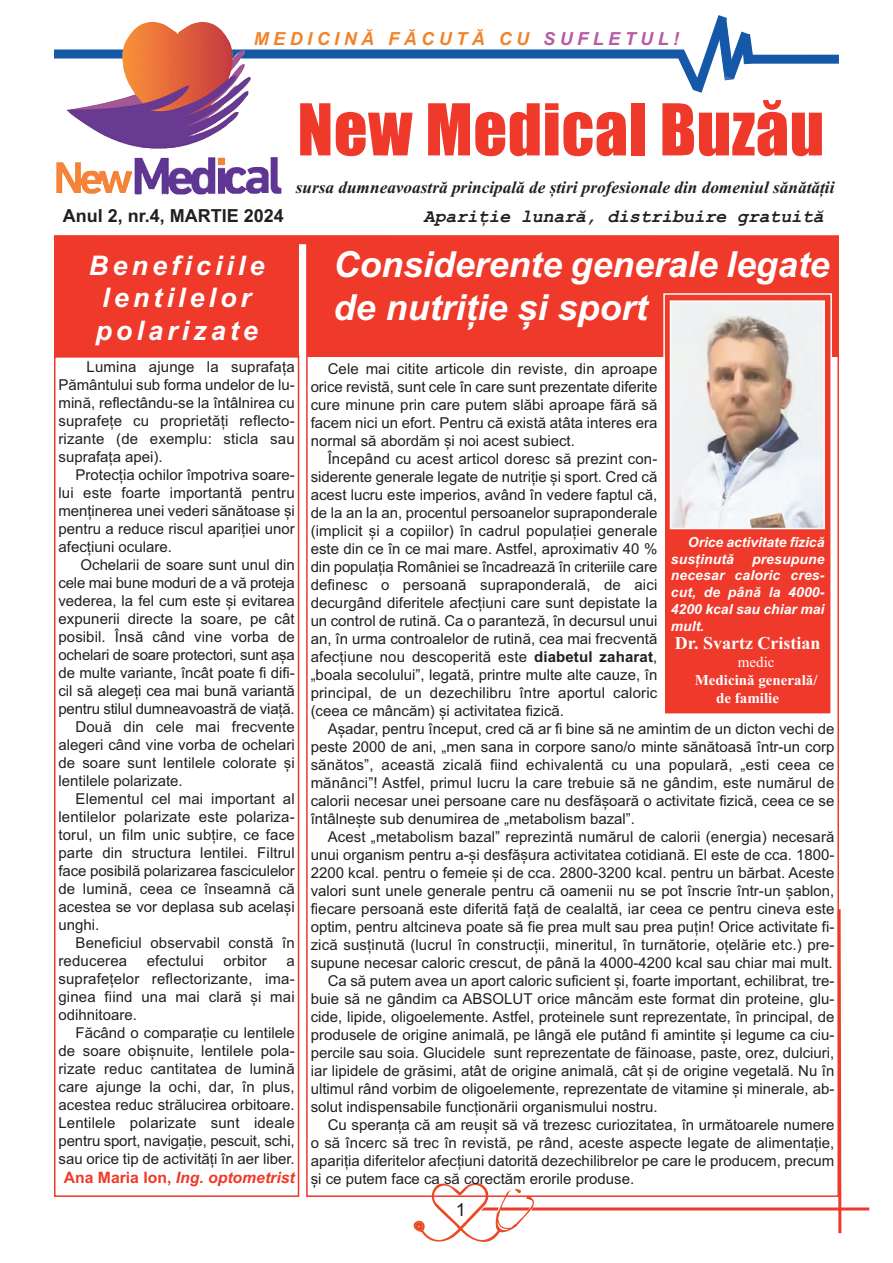
<style>
.page{position:relative;width:893px;height:1263px;background:#fff}
.page>*{position:absolute;margin:0;border:0;box-sizing:border-box;transform-origin:0 0}
.t1{font:66px "Impact";letter-spacing:.01em;color:#ef3a2b}
.t2{font:italic 700 36px/43.2px "Arial";letter-spacing:-.005em;color:#fff}
.t3{font:italic 700 27px/32.4px "Arial";letter-spacing:.15em;color:#fff}
.t4{font:italic 700 18px "Courier New";color:#231f20}
.t5{font:italic 700 18px "Arial";letter-spacing:.25em;color:#f1842a}
.t6{font:700 18px "Arial";color:#231f20}
.t7{font:700 18px "Times New Roman";color:#fff}
.t8{font:18px "Arial";color:#231f20}
.t9{font:italic 700 17.25px "Times New Roman";color:#231f20}
.t10{font:italic 700 15.75px "Arial";color:#ef3a2b}
.t11{font:15px/18px "Arial";color:#231f20;text-align:justify}
.t12{font:700 15px/18px "Times New Roman";color:#fff}
.t13{font:15px "Times New Roman";color:#fff}
.t14{font:italic 700 13.95px/16.8px "Arial";color:#fff}
.s1{color:#b65ba4}
.s2{font-style:normal}
.s3{font-weight:700}
</style>
<div class="page">
<hr style="left:471px;top:1207px;width:398px;height:3px;background:#ef3a2b">
<svg style="left:836px;top:909px;width:7px;height:325px"></svg>
<img style="left:413px;top:1183px;width:121px;height:59px">
<div style="left:54px;top:50px;width:630px;height:8px;background:#1558a8"></div>
<div style="left:54px;top:235px;width:785px;height:9px;background:#ef3a2b"></div>
<img style="left:56px;top:22px;width:196px;height:172px">
<svg style="left:668px;top:15px;width:91px;height:78px"></svg>
<div style="left:744px;top:55px;width:95px;height:9px;background:#1558a8"></div>
<div style="left:54px;top:356px;width:245px;height:841px;border:2px solid #ef3a2b"></div>
<div style="left:54px;top:243px;width:245px;height:114px;background:#ef3a2b"></div>
<div style="left:307px;top:242px;width:532px;height:115px;background:#ef3a2b"></div>
<div style="left:665px;top:295px;width:165px;height:418px;background:#ef3a2b"></div>
<div style="left:663px;top:293px;width:169px;height:422px;border:2px solid #fff"></div>
<img style="left:673px;top:303px;width:149px;height:223px">
<div style="left:670px;top:300px;width:155px;height:229px;border:2px solid #fff"></div>
<p class="t5" style="left:254px;top:29px;width:427px">MEDICINĂ FĂCUTĂ CU <span class="s1">SUFLETUL!</span></p>
<h1 class="t1" style="left:297px;top:94px;width:528px">New Medical Buzău</h1>
<p class="t9" style="left:296px;top:177px;width:540px">sursa dumneavoastră principală de știri profesionale din domeniul sănătății</p>
<p class="t6" style="left:63px;top:205px;width:223px">Anul 2, nr.4, MARTIE 2024</p>
<p class="t4" style="left:424px;top:205px;width:401px">Apariție lunară, distribuire gratuită</p>
<h3 class="t3" style="left:89px;top:249px;width:177px">Beneficiile lentilelor polarizate</h3>
<h2 class="t2" style="left:333px;top:243px;width:498px">Considerente generale legate de nutriție și sport</h2>
<p class="t11" style="left:58px;top:357px;width:238px;text-indent:28px">Lumina ajunge la suprafața Pământului sub forma undelor de lu&shy;mină, reflectându-se la întâlnirea cu suprafețe cu proprietăți reflecto&shy;rizante (de exemplu: sticla sau suprafața apei).</p>
<p class="t11" style="left:58px;top:465px;width:238px;text-indent:17px">Protecția ochilor împotriva soare&shy;lui este foarte importantă pentru menținerea unei vederi sănătoase și pentru a reduce riscul apariției unor afecțiuni oculare.</p>
<p class="t11" style="left:81px;top:555px;width:216px">Ochelarii de soare sunt unul din</p>
<p class="t11" style="left:58px;top:573px;width:238px">cele mai bune moduri de a vă proteja</p>
<p class="t11" style="left:58px;top:591px;width:238px">vederea, la fel cum este și evitarea</p>
<p class="t11" style="left:58px;top:609px;width:238px">expunerii directe la soare, pe cât</p>
<p class="t11" style="left:58px;top:627px;width:238px">posibil. Însă când vine vorba de</p>
<p class="t11" style="left:58px;top:645px;width:238px">ochelari de soare protectori, sunt așa</p>
<p class="t11" style="left:58px;top:663px;width:238px">de multe variante, încât poate fi difi-</p>
<p class="t11" style="left:58px;top:681px;width:238px">cil să alegeți cea mai bună variantă</p>
<p class="t11" style="left:58px;top:699px;width:238px">pentru stilul dumneavoastră de viață.</p>
<p class="t11" style="left:76px;top:717px;width:221px">Două din cele mai frecvente</p>
<p class="t11" style="left:58px;top:735px;width:238px">alegeri când vine vorba de ochelari</p>
<p class="t11" style="left:58px;top:753px;width:238px">de soare sunt lentilele colorate și</p>
<p class="t11" style="left:58px;top:771px;width:126px">lentilele polarizate.</p>
<p class="t11" style="left:76px;top:789px;width:221px">Elementul cel mai important al</p>
<p class="t11" style="left:58px;top:807px;width:238px">lentilelor polarizate este polariza-</p>
<p class="t11" style="left:58px;top:825px;width:238px">torul, un film unic subțire, ce face</p>
<p class="t11" style="left:58px;top:843px;width:238px">parte din structura lentilei. Filtrul</p>
<p class="t11" style="left:58px;top:861px;width:238px">face posibilă polarizarea fasciculelor</p>
<p class="t11" style="left:58px;top:879px;width:238px">de lumină, ceea ce înseamnă că</p>
<p class="t11" style="left:58px;top:897px;width:238px">acestea se vor deplasa sub același</p>
<p class="t11" style="left:58px;top:915px;width:42px">unghi.</p>
<p class="t11" style="left:76px;top:933px;width:221px">Beneficiul observabil constă în</p>
<p class="t11" style="left:58px;top:951px;width:70px">reducerea</p>
<p class="t11" style="left:147px;top:951px;width:59px">efectului</p>
<p class="t11" style="left:223px;top:951px;width:45px">orbitor</p>
<p class="t11" style="left:59px;top:951px;width:238px;text-indent:228px">a suprafețelor reflectorizante, ima&shy;ginea fiind una mai clară și mai odihnitoare.</p>
<p class="t11" style="left:58px;top:1023px;width:238px;text-indent:17px">Făcând o comparație cu lentilele de soare obișnuite, lentilele pola&shy;rizate reduc cantitatea de lumină care ajunge la ochi, dar, în plus, acestea reduc strălucirea orbitoare.<br>Lentilele polarizate sunt ideale pentru sport, navigație, pescuit, schi, sau orice tip de activități în aer liber.</p>
<p class="t10" style="left:64px;top:1168px;width:233px"><span class="s2">Ana Maria Ion,</span> Ing. optometrist</p>
<p class="t11" style="left:311px;top:360px;width:348px;text-indent:17px">Cele mai citite articole din reviste, din aproape orice revistă, sunt cele în care sunt prezentate diferite cure minune prin care putem slăbi aproape fără să facem nici un efort. Pentru că există atâta interes era normal să abordăm și noi acest subiect.</p>
<p class="t11" style="left:311px;top:450px;width:348px;text-indent:17px">Începând cu acest articol doresc să prezint con&shy;siderente generale legate de nutriție și sport. Cred că acest lucru este imperios, având în vedere faptul că, de la an la an, procentul persoanelor supraponderale (implicit și a copiilor) în cadrul populației generale este din ce în ce mai mare. Astfel, aproximativ 40 % din populația României se încadrează în criteriile care definesc o persoană supraponderală, de aici decurgând diferitele afecțiuni care sunt depistate la un control de rutină. Ca o paranteză, în decursul unui an, în urma controalelor de rutină, cea mai frecventă afecțiune nou descoperită este <span class="s3">diabetul zaharat</span>, „boala secolului”, legată, printre multe alte cauze, în principal, de un dezechilibru între aportul caloric (ceea ce mâncăm) și activitatea fizică.</p>
<p class="t11" style="left:311px;top:720px;width:525px;text-indent:17px">Așadar, pentru început, cred că ar fi bine să ne amintim de un dicton vechi de peste 2000 de ani, „men sana in corpore sano/o minte sănătoasă într-un corp sănătos”, această zicală fiind echivalentă cu una populară, „esti ceea ce mănânci”! Astfel, primul lucru la care trebuie să ne gândim, este numărul de calorii necesar unei persoane care nu desfășoară o activitate fizică, ceea ce se întâlnește sub denumirea de „metabolism bazal”.</p>
<p class="t11" style="left:328px;top:828px;width:508px">Acest „metabolism bazal” reprezintă numărul de calorii (energia) necesară</p>
<p class="t11" style="left:311px;top:846px;width:525px">unui organism pentru a-și desfășura activitatea cotidiană. El este de cca. 1800-</p>
<p class="t11" style="left:311px;top:864px;width:525px">2200 kcal. pentru o femeie și de cca. 2800-3200 kcal. pentru un bărbat. Aceste</p>
<p class="t11" style="left:311px;top:882px;width:525px">valori sunt unele generale pentru că oamenii nu se pot înscrie într-un șablon,</p>
<p class="t11" style="left:311px;top:900px;width:525px">fiecare persoană este diferită față de cealaltă, iar ceea ce pentru cineva este</p>
<p class="t11" style="left:311px;top:918px;width:525px">optim, pentru altcineva poate să fie prea mult sau prea puțin! Orice activitate fi-</p>
<p class="t11" style="left:311px;top:936px;width:525px">zică susținută (lucrul în construcții, mineritul, în turnătorie, oțelărie etc.) pre-</p>
<p class="t11" style="left:311px;top:954px;width:523px">supune necesar caloric crescut, de până la 4000-4200 kcal sau chiar mai mult.</p>
<p class="t11" style="left:328px;top:972px;width:508px">Ca să putem avea un aport caloric suficient și, foarte important, echilibrat, tre-</p>
<p class="t11" style="left:311px;top:990px;width:525px">buie să ne gândim ca ABSOLUT orice mâncăm este format din proteine, glu-</p>
<p class="t11" style="left:311px;top:1008px;width:525px">cide, lipide, oligoelemente. Astfel, proteinele sunt reprezentate, în principal, de</p>
<p class="t11" style="left:311px;top:1026px;width:525px">produsele de origine animală, pe lângă ele putând fi amintite și legume ca ciu-</p>
<p class="t11" style="left:311px;top:1044px;width:525px">percile sau soia. Glucidele sunt reprezentate de făinoase, paste, orez, dulciuri,</p>
<p class="t11" style="left:311px;top:1062px;width:525px">iar lipidele de grăsimi, atât de origine animală, cât și de origine vegetală. Nu în</p>
<p class="t11" style="left:311px;top:1080px;width:525px">ultimul rând vorbim de oligoelemente, reprezentate de vitamine și minerale, ab-</p>
<p class="t11" style="left:311px;top:1098px;width:348px">solut indispensabile funcționării organismului nostru.</p>
<p class="t11" style="left:328px;top:1116px;width:508px">Cu speranța că am reușit să vă trezesc curiozitatea, în următoarele numere</p>
<p class="t11" style="left:311px;top:1134px;width:525px">o să încerc să trec în revistă, pe rând, aceste aspecte legate de alimentație,</p>
<p class="t11" style="left:311px;top:1152px;width:525px">apariția diferitelor afecțiuni datorită dezechilibrelor pe care le producem, precum</p>
<p class="t11" style="left:311px;top:1170px;width:325px">și ce putem face ca să corectăm erorile produse.</p>
<p class="t14" style="left:671px;top:534px;width:155px;text-indent:17px">Orice activitate fizică susținută</p>
<p class="t14" style="left:671px;top:550px;width:155px;text-align:justify;text-indent:81px">presupune necesar caloric cres&shy;cut, de până la 4000- 4200 kcal sau chiar mai mult.</p>
<p class="t7" style="left:675px;top:632px;width:147px">Dr. Svartz Cristian</p>
<p class="t13" style="left:738px;top:653px;width:38px">medic</p>
<p class="t12" style="left:716px;top:670px;width:103px;text-indent:-21px">Medicină generală/ de familie</p>
<p class="t8" style="left:456px;top:1199px;width:12px">1</p>
</div>
